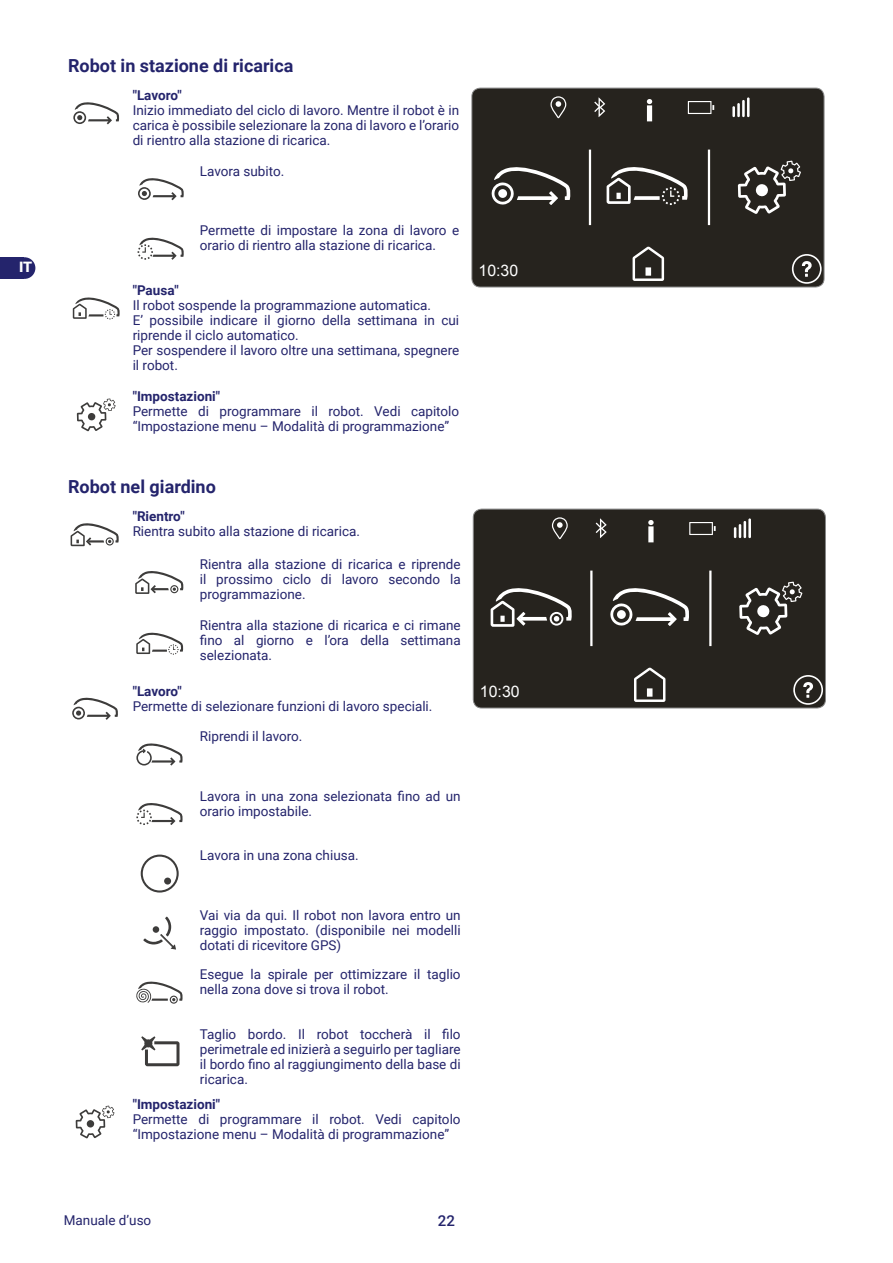
<style>
.page{position:relative;width:893px;height:1263px;background:#fff}
.page>*{position:absolute;margin:0;border:0;box-sizing:border-box;transform-origin:0 0}
.t1{font:700 18px "Roboto";color:#24246c}
.t2{font:15.9px "Arial";color:#fff}
.t3{font:500 15px "Roboto";color:#24246c}
.t4{font:900 14.4px "Roboto";color:#fff}
.t5{font:13.5px/15px "Roboto";color:#24246c}
.t6{font:700 13.5px "Roboto";color:#24246c}
</style>
<div class="page">
<div style="left:0;top:257px;width:24px;height:22px;background:#24246c"></div>
<div style="left:14px;top:257px;width:21px;height:22px;background:#24246c;border-radius:50%"></div>
<svg style="left:73px;top:102px;width:47px;height:22px"></svg>
<div style="left:472px;top:88px;width:352px;height:199px;background:#26231e"></div>
<svg style="left:688px;top:101px;width:26px;height:13px"></svg>
<svg style="left:550px;top:96px;width:16px;height:22px"></svg>
<svg style="left:594px;top:97px;width:11px;height:20px"></svg>
<svg style="left:633px;top:246px;width:31px;height:35px"></svg>
<div style="left:645px;top:267px;width:6px;height:9px;background:#fff"></div>
<svg style="left:738px;top:161px;width:63px;height:53px;background:#53514d"></svg>
<svg style="left:491px;top:166px;width:80px;height:39px"></svg>
<hr style="left:589px;top:150px;width:2px;height:75px;background:#fff">
<hr style="left:708px;top:150px;width:2px;height:75px;background:#fff">
<svg style="left:792px;top:254px;width:30px;height:30px"></svg>
<svg style="left:647px;top:99px;width:5px;height:22px"></svg>
<hr style="left:747px;top:97px;width:2px;height:20px;background:#fff">
<hr style="left:742px;top:100px;width:3px;height:17px;background:#fff">
<hr style="left:737px;top:103px;width:3px;height:14px;background:#fff">
<svg style="left:732px;top:106px;width:3px;height:11px"></svg>
<svg style="left:607px;top:166px;width:82px;height:39px;background:#565450"></svg>
<div style="left:471px;top:88px;width:353px;height:199px;border:1px solid #878787;border-radius:9px"></div>
<svg style="left:138px;top:178px;width:46px;height:22px"></svg>
<svg style="left:138px;top:237px;width:46px;height:23px"></svg>
<svg style="left:73px;top:297px;width:47px;height:22px"></svg>
<svg style="left:77px;top:398px;width:39px;height:33px"></svg>
<svg style="left:71px;top:523px;width:48px;height:23px"></svg>
<div style="left:473px;top:509px;width:352px;height:199px;background:#26231e"></div>
<svg style="left:689px;top:522px;width:27px;height:13px"></svg>
<svg style="left:552px;top:517px;width:16px;height:22px"></svg>
<svg style="left:596px;top:518px;width:11px;height:20px"></svg>
<svg style="left:634px;top:667px;width:31px;height:35px"></svg>
<div style="left:647px;top:688px;width:5px;height:9px;background:#fff"></div>
<svg style="left:739px;top:582px;width:63px;height:53px;background:#53514d"></svg>
<svg style="left:491px;top:587px;width:82px;height:40px"></svg>
<svg style="left:610px;top:587px;width:80px;height:39px"></svg>
<hr style="left:590px;top:571px;width:2px;height:75px;background:#fff">
<hr style="left:709px;top:571px;width:2px;height:75px;background:#fff">
<svg style="left:793px;top:675px;width:30px;height:30px"></svg>
<svg style="left:648px;top:520px;width:6px;height:22px"></svg>
<hr style="left:748px;top:518px;width:3px;height:20px;background:#fff">
<svg style="left:734px;top:521px;width:12px;height:17px"></svg>
<div style="left:473px;top:509px;width:353px;height:199px;border:1px solid #878787;border-radius:9px"></div>
<svg style="left:135px;top:571px;width:49px;height:23px"></svg>
<svg style="left:136px;top:632px;width:48px;height:23px"></svg>
<svg style="left:72px;top:697px;width:46px;height:23px"></svg>
<svg style="left:136px;top:743px;width:47px;height:22px"></svg>
<svg style="left:136px;top:803px;width:47px;height:22px"></svg>
<svg style="left:141px;top:854px;width:38px;height:38px"></svg>
<svg style="left:143px;top:916px;width:33px;height:33px"></svg>
<svg style="left:136px;top:981px;width:47px;height:23px"></svg>
<svg style="left:141px;top:1036px;width:38px;height:30px"></svg>
<svg style="left:76px;top:1105px;width:38px;height:33px"></svg>
<p class="t4" style="left:19px;top:257px;width:15px">IT</p>
<h1 class="t1" style="left:68px;top:53px;width:227px">Robot in stazione di ricarica</h1>
<p class="t6" style="left:133px;top:86px;width:51px">"Lavoro"</p>
<p class="t5" style="left:133px;top:102px;width:328px;text-align:justify">Inizio immediato del ciclo di lavoro. Mentre il robot è in carica è possibile selezionare la zona di lavoro e l’orario di rientro alla stazione di ricarica.</p>
<p class="t5" style="left:200px;top:163px;width:86px">Lavora subito.</p>
<p class="t5" style="left:200px;top:223px;width:261px">Permette di impostare la zona di lavoro e orario di rientro alla stazione di ricarica.</p>
<p class="t6" style="left:133px;top:281px;width:48px">"Pausa"</p>
<p class="t5" style="left:133px;top:297px;width:328px">Il robot sospende la programmazione automatica.<br>E’ possibile indicare il giorno della settimana in cui riprende il ciclo automatico.<br>Per sospendere il lavoro oltre una settimana, spegnere il robot.</p>
<p class="t6" style="left:133px;top:387px;width:89px">"Impostazioni"</p>
<p class="t5" style="left:133px;top:403px;width:328px">Permette di programmare il robot. Vedi capitolo “Impostazione menu – Modalità di programmazione”</p>
<h1 class="t1" style="left:68px;top:474px;width:149px">Robot nel giardino</h1>
<p class="t6" style="left:133px;top:507px;width:54px">"Rientro"</p>
<p class="t5" style="left:133px;top:523px;width:229px">Rientra subito alla stazione di ricarica.</p>
<p class="t5" style="left:200px;top:556px;width:262px;text-align:justify">Rientra alla stazione di ricarica e riprende il prossimo ciclo di lavoro secondo la programmazione.</p>
<p class="t5" style="left:200px;top:618px;width:262px;text-align:justify">Rientra alla stazione di ricarica e ci rimane fino al giorno e l’ora della settimana selezionata.</p>
<p class="t6" style="left:133px;top:681px;width:51px">"Lavoro"</p>
<p class="t5" style="left:133px;top:698px;width:301px">Permette di selezionare funzioni di lavoro speciali.</p>
<p class="t5" style="left:200px;top:728px;width:104px">Riprendi il lavoro.</p>
<p class="t5" style="left:200px;top:788px;width:262px">Lavora in una zona selezionata fino ad un orario impostabile.</p>
<p class="t5" style="left:200px;top:847px;width:160px">Lavora in una zona chiusa.</p>
<p class="t5" style="left:200px;top:907px;width:262px;text-align:justify">Vai via da qui. Il robot non lavora entro un raggio impostato. (disponibile nei modelli dotati di ricevitore GPS)</p>
<p class="t5" style="left:200px;top:966px;width:262px">Esegue la spirale per ottimizzare il taglio nella zona dove si trova il robot.</p>
<p class="t5" style="left:200px;top:1026px;width:262px;text-align:justify">Taglio bordo. Il robot toccherà il filo perimetrale ed inizierà a seguirlo per tagliare il bordo fino al raggiungimento della base di ricarica.</p>
<p class="t6" style="left:133px;top:1094px;width:89px">"Impostazioni"</p>
<p class="t5" style="left:133px;top:1111px;width:329px">Permette di programmare il robot. Vedi capitolo “Impostazione menu – Modalità di programmazione”</p>
<p class="t2" style="left:478px;top:260px;width:41px">10:30</p>
<p class="t2" style="left:480px;top:681px;width:41px">10:30</p>
<p class="t5" style="left:64px;top:1212px;width:89px">Manuale d’uso</p>
<p class="t3" style="left:438px;top:1210px;width:19px">22</p>
</div>
